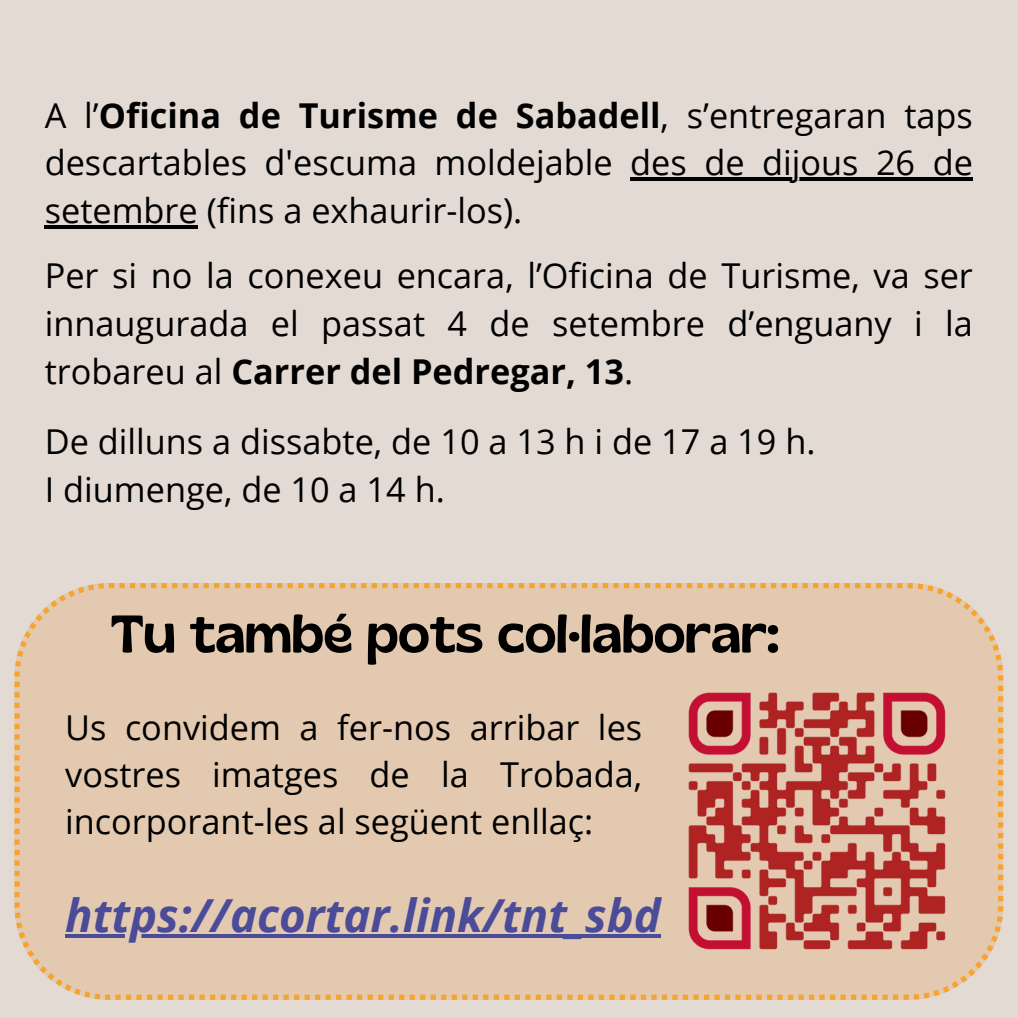
<style>
.page{position:relative;width:1018px;height:1018px;background:#fff}
.page>*{position:absolute;margin:0;border:0;box-sizing:border-box;transform-origin:0 0}
.t1{font:52.5px "Gliker";color:#000}
.t2{font:italic 700 45.5px "Open Sans";color:#4a4b99}
.t3{font:34.3px/47.8px "Open Sans";color:#000}
.s1{font-weight:700}
</style>
<div class="page">
<div style="left:0;top:0;width:1017px;height:1017px;background:#e3dbd3"></div>
<div style="left:14px;top:583px;width:989px;height:416px;background:#e2c9b0"></div>
<img style="left:661px;top:665px;width:311px;height:311px">
<hr style="left:630px;top:177px;width:342px;height:3px;background:#000">
<hr style="left:45px;top:225px;width:153px;height:3px;background:#000">
<hr style="left:65px;top:934px;width:595px;height:4px;background:#4a4b99">
<p class="t3" style="left:45px;top:90px;width:929px">A l’<span class="s1">Oficina de Turisme de Sabadell</span>, s’entregaran taps descartables d'escuma moldejable</p>
<p class="t3" style="left:630px;top:138px;width:344px">des de dijous 26 de</p>
<p class="t3" style="left:45px;top:177px;width:929px;line-height:64.9px">setembre (fins a exhaurir-los).<br>Per si no la conexeu encara, l’Oficina de Turisme, va ser</p>
<p class="t3" style="left:45px;top:299px;width:929px">innaugurada el passat 4 de setembre d’enguany i la trobareu al <span class="s1">Carrer del Pedregar, 13</span>.</p>
<p class="t3" style="left:45px;top:416px;width:772px">De dilluns a dissabte, de 10 a 13 h i de 17 a 19 h.<br>I diumenge, de 10 a 14 h.</p>
<p class="t1" style="left:111px;top:601px;width:669px">Tu també pots col·laborar:</p>
<p class="t3" style="left:65px;top:702px;width:578px;text-align:justify">Us convidem a fer-nos arribar les vostres imatges de la Trobada, incorporant-les al següent enllaç:</p>
<h2 class="t2" style="left:65px;top:882px;width:597px">https://acortar.link/tnt_sbd</h2>
</div>
